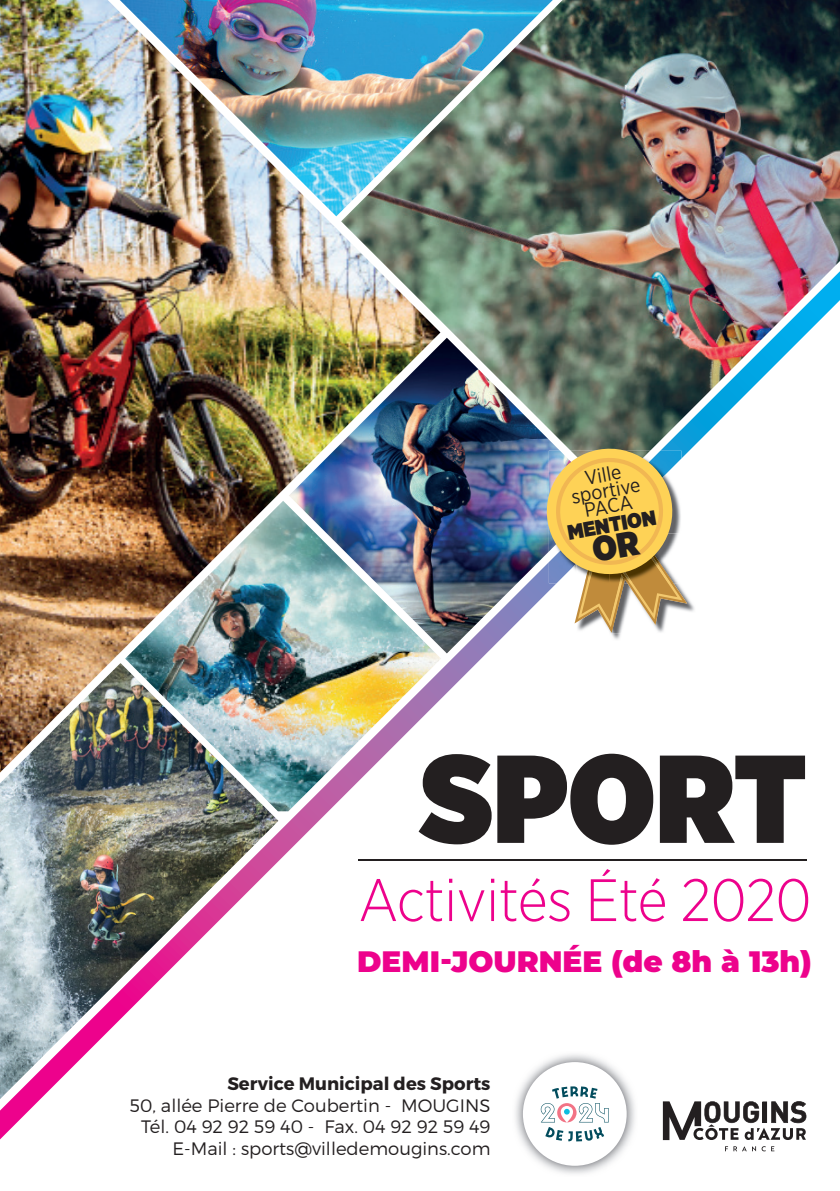
<style>
.page{position:relative;width:840px;height:1191px;background:#fff}
.page>*{position:absolute;margin:0;border:0;box-sizing:border-box;transform-origin:0 0}
.t1{font:900 124.6px "Gotham Narrow";color:#231f20}
.t2{font:300 59.6px "Gotham Narrow";letter-spacing:-.01em;color:#ed028c}
.t3{font:900 29.6px "Montserrat";color:#ed028c}
.t4{font:900 21px "Gotham Narrow";color:#231f20}
.t5{font:20px/16px "Gotham Narrow";color:#231f20;text-align:center}
.t6{font:300 18px/21.6px "Montserrat";color:#231f20;text-align:right}
.t7{font:700 18px "Montserrat";color:#231f20}
</style>
<div class="page">
<svg style="left:733px;top:1146px;width:22px;height:5px"></svg>
<svg style="left:761px;top:1146px;width:13px;height:5px"></svg>
<svg style="left:662px;top:1139px;width:144px;height:1px"></svg>
<img style="left:0;top:0;width:341px;height:271px">
<img style="left:341px;top:0;width:498px;height:271px">
<img style="left:0;top:271px;width:839px;height:868px">
<hr style="left:358px;top:859px;width:448px;height:2px;background:#231f20">
<img style="left:512px;top:1051px;width:124px;height:123px">
<div style="left:522px;top:1062px;width:104px;height:103px;background:#fff;border-radius:50%"></div>
<svg style="left:540px;top:1086px;width:68px;height:55px"></svg>
<img style="left:576px;top:632px;width:65px;height:9px">
<img style="left:641px;top:533px;width:54px;height:100px">
<img style="left:609px;top:632px;width:32px;height:1px">
<svg style="left:541px;top:443px;width:145px;height:189px"></svg>
<p class="t5" style="left:567px;top:472px;width:71px;rotate:-10deg">Ville sportive<br>PACA</p>
<p class="t4" style="left:565px;top:518px;width:91px;rotate:-10deg">MENTION</p>
<h1 class="t1" style="left:420px;top:714px;width:387px">SPORT</h1>
<h2 class="t2" style="left:358px;top:863px;width:454px">Activités Été 2020</h2>
<h3 class="t3" style="left:357px;top:939px;width:456px">DEMI-JOURNÉE (de 8h à 13h)</h3>
<p class="t7" style="left:227px;top:1072px;width:264px">Service Municipal des Sports</p>
<p class="t6" style="left:130px;top:1094px;width:362px">50, allée Pierre de Coubertin - MOUGINS<br>Tél. 04 92 92 59 40 - Fax. 04 92 92 59 49<br>E-Mail : sports@villedemougins.com</p>
</div>
